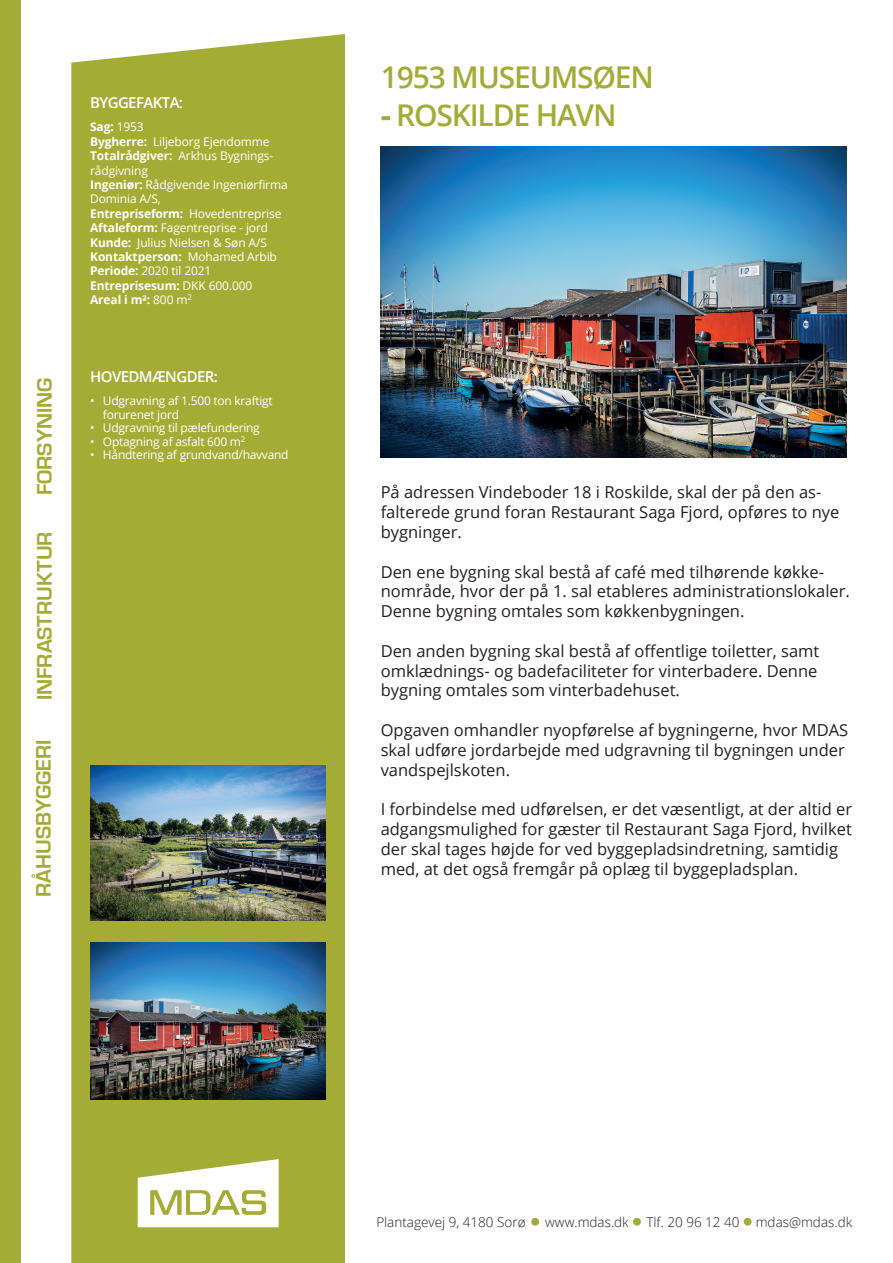
<style>
.page{position:relative;width:893px;height:1263px;background:#fff}
.page>*{position:absolute;margin:0;border:0;box-sizing:border-box;transform-origin:0 0}
.Cverskrift{font:600 30px "Open Sans";letter-spacing:-.04em;color:#a3ac36}
.t1{font:700 21.9px "Eurostile";color:#a5ac35}
.Brødtekst_11pt{font:16.5px/19.8px "Open Sans";color:#231f20}
.Boks_overskrift{font:600 15px "Open Sans";letter-spacing:-.04em;color:#fff}
.t2{font:300 13.5px "Open Sans";color:#231f20}
.Boks_overskrift-2{font:12px/14.4px "Open Sans";letter-spacing:-.01em;color:#fff}
.s1{font-weight:700}
.s2{font-style:inherit}
</style>
<div class="page">
<div style="left:531px;top:1218px;width:8px;height:8px;background:#a5ac35;border-radius:50%"></div>
<div style="left:744px;top:1218px;width:7px;height:8px;background:#a5ac35;border-radius:50%"></div>
<div style="left:633px;top:1218px;width:8px;height:8px;background:#a5ac35;border-radius:50%"></div>
<div style="left:71px;top:34px;width:274px;height:1229px;background:#a5ac35"></div>
<div style="left:0;top:0;width:21px;height:1263px;background:#a5ac35"></div>
<img style="left:381px;top:147px;width:465px;height:310px">
<img style="left:91px;top:943px;width:235px;height:156px">
<svg style="left:138px;top:1159px;width:141px;height:68px"></svg>
<img style="left:91px;top:765px;width:235px;height:155px">
<p class="t1" style="left:33px;top:495px;width:119px;rotate:-90deg">FORSYNING</p>
<p class="t1" style="left:33px;top:700px;width:170px;rotate:-90deg">INFRASTRUKTUR</p>
<p class="t1" style="left:32px;top:897px;width:159px;rotate:-90deg">RÅHUSBYGGERI</p>
<p class="Boks_overskrift" style="left:90px;top:92px;width:94px">BYGGEFAKTA:</p>
<p class="Boks_overskrift-2" style="left:90px;top:119px;width:199px"><span class="s1">Sag:</span> 1953<br><span class="s1">Bygherre:</span> Liljeborg Ejendomme<br><span class="s1">Totalrådgiver:</span> Arkhus Bygnings&shy;rådgivning<br><span class="s1">Ingeniør:</span> Rådgivende Ingeniørfirma<br>Dominia A/S,<br><span class="s1">Entrepriseform:</span> Hovedentreprise<br><span class="s1">Aftaleform:</span> Fagentreprise - jord<br><span class="s1">Kunde:</span> Julius Nielsen &amp; Søn A/S<br><span class="s1">Kontaktperson:</span> Mohamed Arbib<br><span class="s1">Periode:</span> 2020 til 2021<br><span class="s1">Entreprisesum:</span> DKK 600.000<br><span class="s1">Areal i m²:</span> 800 m<sup>2</sup></p>
<p class="Boks_overskrift" style="left:90px;top:366px;width:129px">HOVEDMÆNGDER:</p>
<p class="Boks_overskrift-2" style="left:103px;top:394px;width:171px;line-height:13.5px;text-indent:-13px">• Udgravning af 1.500 ton kraftig<span class="s2">t </span>forurene<span class="s2">t</span> jord</p>
<p class="Boks_overskrift-2" style="left:90px;top:420px;width:171px">• Udgravning til pælefundering</p>
<p class="Boks_overskrift-2" style="left:90px;top:434px;width:157px">• Optagning af asfalt 600 m<sup>2</sup></p>
<p class="Boks_overskrift-2" style="left:90px;top:447px;width:200px">• Håndtering af grundvand/havvand</p>
<p class="Cverskrift" style="left:381px;top:57px;width:274px">1953 MUSEUMSØEN</p>
<p class="Cverskrift" style="left:381px;top:95px;width:237px"><span class="s2">-</span> ROSKILDE HAVN</p>
<p class="Brødtekst_11pt" style="left:381px;top:482px;width:460px">På adressen Vindeboder 18 i Roskilde, skal der på den as&shy;falterede grund foran Restaurant Saga Fjord, opføres to nye bygninger.</p>
<p class="Brødtekst_11pt" style="left:381px;top:561px;width:471px">Den ene bygning skal bestå af café med tilhørende køkke&shy;nområde, hvor der på 1. sal etableres administrationslokaler.<br>Denne bygning omtales som køkkenbygningen.</p>
<p class="Brødtekst_11pt" style="left:381px;top:640px;width:440px;text-align:justify">Den anden bygning skal bestå af offentlige toiletter, samt omklædnings- og badefaciliteter for vinterbadere. Denne bygning omtales som vinterbadehuset.</p>
<p class="Brødtekst_11pt" style="left:381px;top:720px;width:469px">Opgaven omhandler nyopførelse af bygningerne, hvor MDAS skal udføre jordarbejde med udgravning til bygningen under vandspejlskoten.</p>
<p class="Brødtekst_11pt" style="left:381px;top:799px;width:473px">I forbindelse med udførelsen, er det væsentligt, at der altid er adgangsmulighed for gæster til Restaurant Saga Fjord, hvilket der skal tages højde for ved byggepladsindretning, samtidig med, at det også fremgår på oplæg til byggepladsplan.</p>
<p class="t2" style="left:376px;top:1213px;width:151px">Plantagevej 9, 4180 Sorø</p>
<p class="t2" style="left:545px;top:1213px;width:85px">www.mdas.dk</p>
<p class="t2" style="left:646px;top:1213px;width:207px">Tlf. 20 96 12 40 mdas@mdas.dk</p>
</div>
